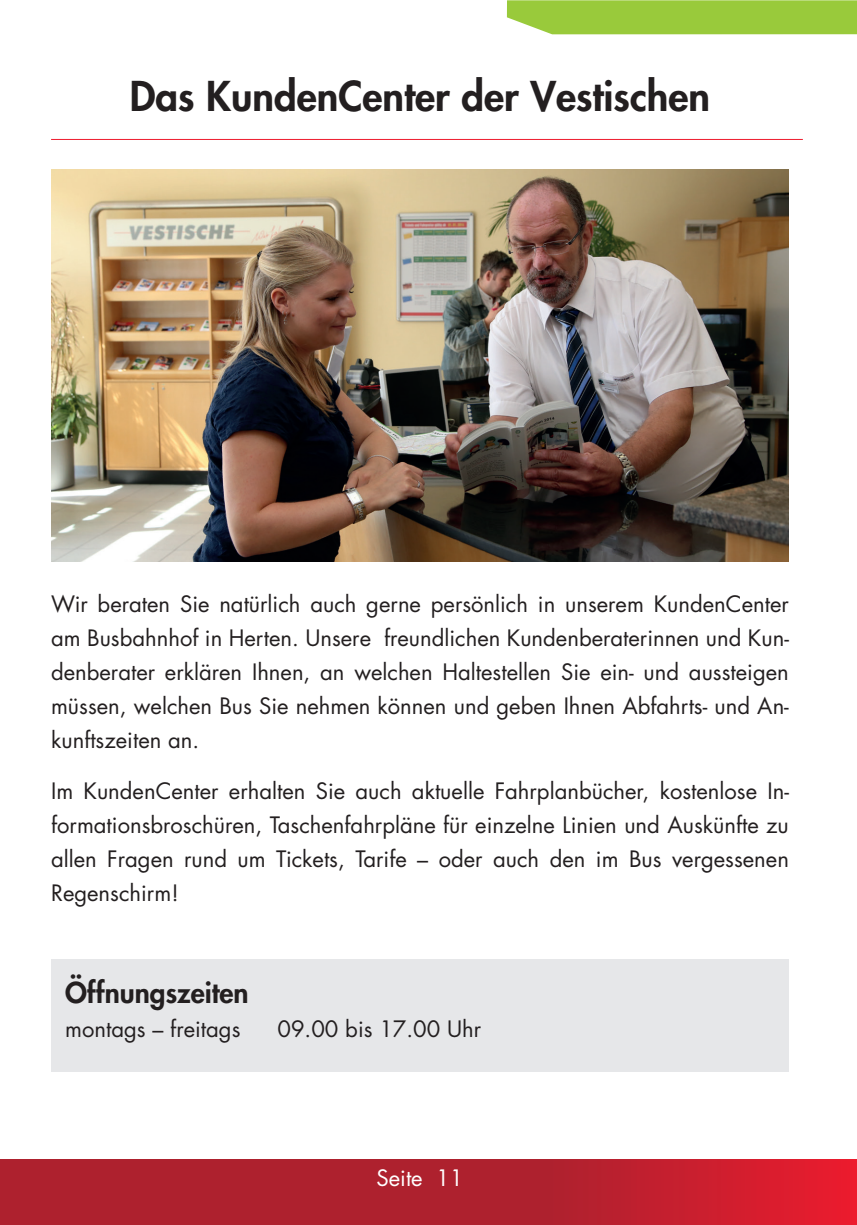
<style>
.page{position:relative;width:857px;height:1225px;background:#fff}
.page>*{position:absolute;margin:0;border:0;box-sizing:border-box;transform-origin:0 0}
.t1{font:800 40px "Futura LT";color:#231f20}
.t2{font:800 28px "Futura LT";color:#231f20}
.t3{font:22px/34px "Futura";color:#231f20;text-align:justify}
.t4{font:22px "Futura";color:#fff}
</style>
<div class="page">
<div style="left:51px;top:959px;width:737px;height:112px;background:#e6e7e9"></div>
<hr style="left:51px;top:139px;width:751px;height:1px;background:#ee1b2d">
<img style="left:51px;top:169px;width:737px;height:392px">
<svg style="left:0;top:1159px;width:856px;height:66px;background:#b8202e"></svg>
<div style="left:506px;top:0;width:350px;height:34px;background:#99ca3b"></div>
<h1 class="t1" style="left:130px;top:70px;width:581px">Das KundenCenter der Vestischen</h1>
<p class="t3" style="left:51px;top:587px;width:739px">Wir beraten Sie natürlich auch gerne persönlich in unserem KundenCenter am Busbahnhof in Herten. Unsere freundlichen Kundenberaterinnen und Kun&shy;denberater erklären Ihnen, an welchen Haltestellen Sie ein- und aussteigen müssen, welchen Bus Sie nehmen können und geben Ihnen Abfahrts- und An&shy;kunftszeiten an.</p>
<p class="t3" style="left:51px;top:774px;width:739px">Im KundenCenter erhalten Sie auch aktuelle Fahrplanbücher, kostenlose In&shy;formationsbroschüren, Taschenfahrpläne für einzelne Linien und Auskünfte zu allen Fragen rund um Tickets, Tarife – oder auch den im Bus vergessenen Regenschirm!</p>
<p class="t2" style="left:65px;top:974px;width:185px">Öffnungszeiten</p>
<p class="t3" style="left:65px;top:1012px;width:177px">montags – freitags</p>
<p class="t3" style="left:277px;top:1012px;width:205px">09.00 bis 17.00 Uhr</p>
<p class="t4" style="left:376px;top:1163px;width:88px">Seite 11</p>
</div>
